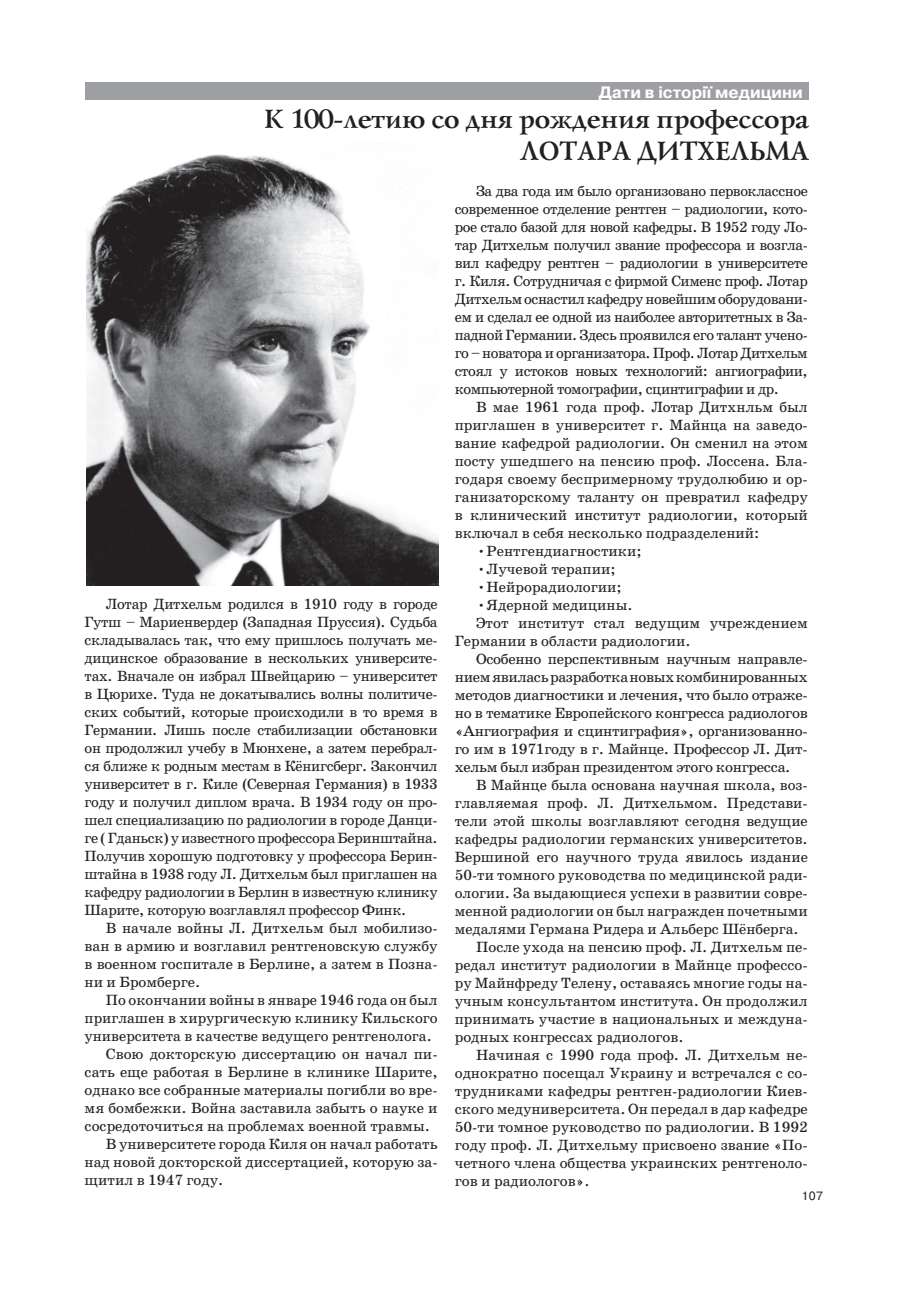
<style>
.page{position:relative;width:906px;height:1289px;background:#fff}
.page>*{position:absolute;margin:0;border:0;box-sizing:border-box;transform-origin:0 0}
.t1{font:700 27px/32.4px "Lazurski C";color:#231f20;text-align:center}
.t2{font:700 16.5px "Pragmatica C";color:#fff}
.t3{font:15px/18px "School Book C";color:#231f20;text-align:justify}
.t4{font:15px "School Book C";letter-spacing:-.02em;color:#231f20}
.t5{font:12px "Pragmatica C";color:#231f20}
</style>
<div class="page">
<div style="left:85px;top:82px;width:723px;height:18px;background:#9d9fa2"></div>
<img style="left:86px;top:154px;width:353px;height:431px">
<p class="t2" style="left:599px;top:84px;width:206px">Дати в історії медицини</p>
<h1 class="t1" style="left:263px;top:103px;width:546px">К 100-летию со дня рождения профессора<br>Лотара</h1>
<h1 class="t1" style="left:636px;top:136px;width:40px">Дитхельма</h1>
<p class="t3" style="left:85px;top:594px;width:354px;text-indent:21px">Лотар Дитхельм родился в 1910 году в городе Гутш – Мариенвердер (Западная Пруссия). Судьба складывалась так, что ему пришлось получать ме&shy;дицинское образование в нескольких университе&shy;тах. Вначале он избрал Швейцарию – университет в Цюрихе. Туда не докатывались волны политиче&shy;ских событий, которые происходили в то время в Германии. Лишь после стабилизации обстановки он продолжил учебу в Мюнхене, а затем перебрал&shy;ся ближе к родным местам в Кёнигсберг. Закончил университет в г. Киле (Северная Германия) в 1933 году и получил диплом врача. В 1934 году он про&shy;шел специализацию по радиологии в городе Данци&shy;ге ( Гданьск) у известного профессора Беринштайна.<br>Получив хорошую подготовку у профессора Берин&shy;штайна в 1938 году Л. Дитхельм был приглашен на кафедру радиологии в Берлин в известную клинику Шарите, которую возглавлял профессор Финк.</p>
<p class="t3" style="left:85px;top:918px;width:354px;text-indent:21px">В начале войны Л. Дитхельм был мобилизо&shy;ван в армию и возглавил рентгеновскую службу в военном госпитале в Берлине, а затем в Позна&shy;ни и Бромберге.</p>
<p class="t3" style="left:106px;top:990px;width:333px">По окончании войны в январе 1946 года он был</p>
<p class="t3" style="left:85px;top:1008px;width:354px">приглашен в хирургическую клинику Кильского</p>
<p class="t3" style="left:85px;top:1026px;width:349px">университета в качестве ведущего рентгенолога.</p>
<p class="t3" style="left:106px;top:1044px;width:333px">Свою докторскую диссертацию он начал пи-</p>
<p class="t3" style="left:85px;top:1062px;width:354px">сать еще работая в Берлине в клинике Шарите,</p>
<p class="t3" style="left:85px;top:1080px;width:354px">однако все собранные материалы погибли во вре-</p>
<p class="t3" style="left:85px;top:1098px;width:354px">мя бомбежки. Война заставила забыть о науке и</p>
<p class="t3" style="left:85px;top:1116px;width:347px">сосредоточиться на проблемах военной травмы.</p>
<p class="t3" style="left:106px;top:1134px;width:333px">В университете города Киля он начал работать</p>
<p class="t3" style="left:85px;top:1152px;width:354px">над новой докторской диссертацией, которую за-</p>
<p class="t3" style="left:85px;top:1170px;width:140px">щитил в 1947 году.</p>
<p class="t3" style="left:455px;top:182px;width:354px;text-indent:21px">За два года им было организовано первоклассное современное отделение рентген – радиологии, кото&shy;рое стало базой для новой кафедры. В 1952 году Ло&shy;тар Дитхельм получил звание профессора и возгла&shy;вил кафедру рентген – радиологии в университете г. Киля. Сотрудничая с фирмой Сименс проф. Лотар Дитхельм оснастил кафедру новейшим оборудовани&shy;ем и сделал ее одной из наиболее авторитетных в За&shy;падной Германии. Здесь проявился его талант учено&shy;го – новатора и организатора. Проф. Лотар Дитхельм стоял у истоков новых технологий: ангиографии, компьютерной томографии, сцинтиграфии и др.</p>
<p class="t3" style="left:455px;top:398px;width:354px;text-indent:21px">В мае 1961 года проф. Лотар Дитхнльм был приглашен в университет г. Майнца на заведо&shy;вание кафедрой радиологии. Он сменил на этом посту ушедшего на пенсию проф. Лоссена. Бла&shy;годаря своему беспримерному трудолюбию и ор&shy;ганизаторскому таланту он превратил кафедру в клинический институт радиологии, который включал в себя несколько подразделений:</p>
<p class="t3" style="left:476px;top:542px;width:167px">•Рентгендиагностики;</p>
<p class="t3" style="left:476px;top:560px;width:141px">•Лучевой терапии;</p>
<p class="t3" style="left:476px;top:578px;width:147px">•Нейрорадиологии;</p>
<p class="t3" style="left:476px;top:596px;width:158px">•Ядерной медицины.</p>
<p class="t3" style="left:476px;top:614px;width:333px">Этот институт стал ведущим учреждением</p>
<p class="t3" style="left:455px;top:632px;width:237px">Германии в области радиологии.</p>
<p class="t4" style="left:476px;top:651px;width:333px">Особенно перспективным научным направле-</p>
<p class="t4" style="left:455px;top:669px;width:354px">нием явилась разработка новых комбинированных</p>
<p class="t4" style="left:455px;top:687px;width:354px">методов диагностики и лечения, что было отраже-</p>
<p class="t4" style="left:455px;top:705px;width:354px">но в тематике Европейского конгресса радиологов</p>
<p class="t4" style="left:455px;top:723px;width:354px">«Ангиография и сцинтиграфия», организованно-</p>
<p class="t4" style="left:455px;top:741px;width:354px">го им в 1971году в г. Майнце. Профессор Л. Дит-</p>
<p class="t4" style="left:455px;top:759px;width:337px">хельм был избран президентом этого конгресса.</p>
<p class="t3" style="left:476px;top:776px;width:333px">В Майнце была основана научная школа, воз-</p>
<p class="t3" style="left:455px;top:794px;width:354px">главляемая проф. Л. Дитхельмом. Представи-</p>
<p class="t3" style="left:455px;top:812px;width:354px">тели этой школы возглавляют сегодня ведущие</p>
<p class="t3" style="left:455px;top:830px;width:354px">кафедры радиологии германских университетов.</p>
<p class="t3" style="left:455px;top:848px;width:354px">Вершиной его научного труда явилось издание</p>
<p class="t3" style="left:455px;top:866px;width:354px">50-ти томного руководства по медицинской ради-</p>
<p class="t3" style="left:455px;top:884px;width:354px">ологии. За выдающиеся успехи в развитии совре-</p>
<p class="t3" style="left:455px;top:902px;width:354px">менной радиологии он был награжден почетными</p>
<p class="t3" style="left:455px;top:920px;width:345px">медалями Германа Ридера и Альберс Шёнберга.</p>
<p class="t3" style="left:476px;top:938px;width:333px">После ухода на пенсию проф. Л. Дитхельм пе-</p>
<p class="t3" style="left:455px;top:956px;width:354px">редал институт радиологии в Майнце профессо-</p>
<p class="t3" style="left:455px;top:974px;width:354px">ру Майнфреду Телену, оставаясь многие годы на-</p>
<p class="t3" style="left:455px;top:992px;width:354px">учным консультантом института. Он продолжил</p>
<p class="t3" style="left:455px;top:1010px;width:354px">принимать участие в национальных и междуна-</p>
<p class="t3" style="left:455px;top:1028px;width:230px">родных конгрессах радиологов.</p>
<p class="t3" style="left:476px;top:1046px;width:333px">Начиная с 1990 года проф. Л. Дитхельм не-</p>
<p class="t3" style="left:455px;top:1064px;width:354px">однократно посещал Украину и встречался с со-</p>
<p class="t3" style="left:455px;top:1082px;width:354px">трудниками кафедры рентген-радиологии Киев-</p>
<p class="t3" style="left:455px;top:1100px;width:354px">ского медуниверситета. Он передал в дар кафедре</p>
<p class="t3" style="left:455px;top:1118px;width:354px">50-ти томное руководство по радиологии. В 1992</p>
<p class="t3" style="left:455px;top:1136px;width:354px">году проф. Л. Дитхельму присвоено звание «По-</p>
<p class="t3" style="left:455px;top:1154px;width:354px">четного члена общества украинских рентгеноло-</p>
<p class="t3" style="left:455px;top:1172px;width:136px">гов и радиологов».</p>
<p class="t5" style="left:801px;top:1189px;width:23px">107</p>
</div>
